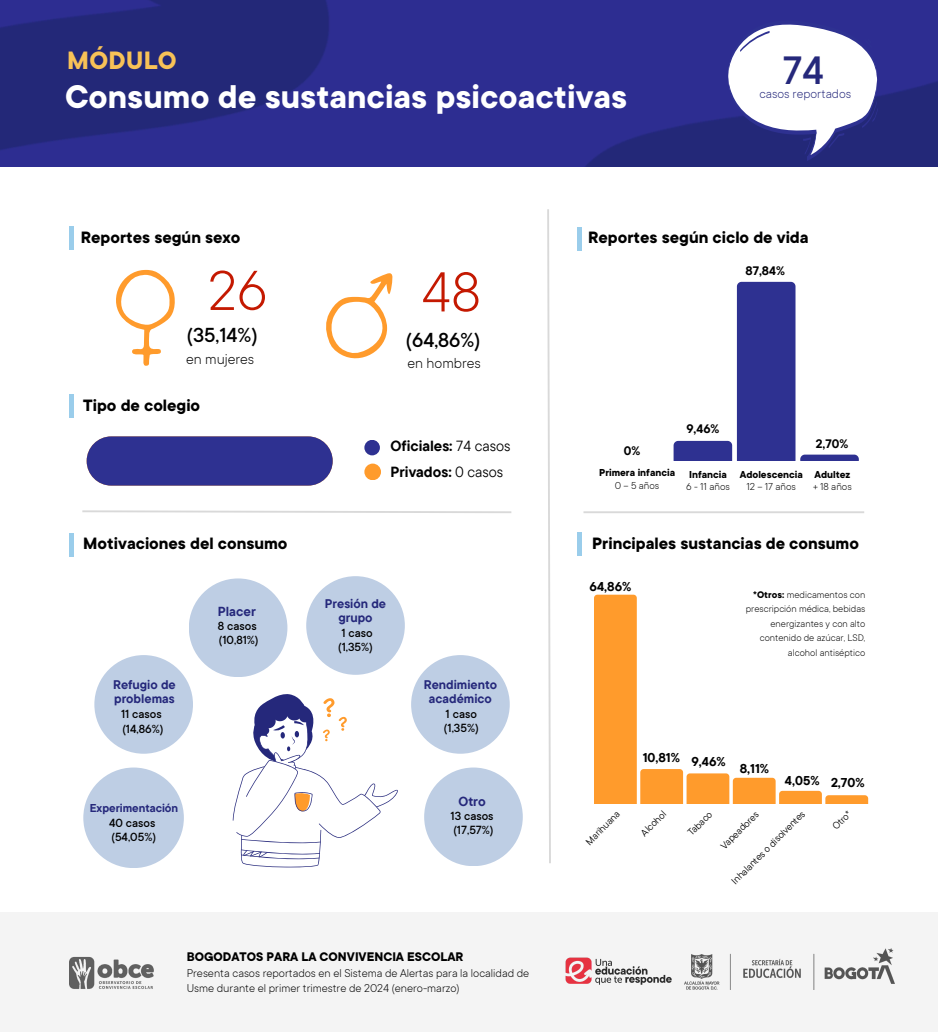
<style>
.page{position:relative;width:938px;height:1032px;background:#fff}
.page>*{position:absolute;margin:0;border:0;box-sizing:border-box;transform-origin:0 0}
.t1{font:300 62.06px "TT Commons";color:#c41901}
.t2{font:500 43.75px "TT Commons";color:#25287b}
.t3{font:700 36.25px "TT Commons";color:#fff}
.t4{font:700 27.62px "TT Commons";letter-spacing:.015em;color:#f8c257}
.t5{font:500 22.44px "TT Commons";color:#000}
.t6{font:700 18.12px "TT Commons";color:#000}
.t7{font:300 15.94px "TT Commons";color:#000}
.t8{font:700 14.69px/25.8px "TT Commons Pro";color:#000}
.t9{font:700 13.75px "TT Commons";color:#000}
.t10{font:300 13.75px "TT Commons";color:#25287b}
.t11{font:500 13.06px/14.1px "TT Commons";color:#000}
.t12{font:700 13.06px "TT Commons Pro";color:#25287b}
.t13{font:700 12.75px "TT Commons Pro";color:#000}
.t14{font:300 12.5px/15px "TT Commons";color:#000}
.t15{font:700 12.5px/13.6px "TT Commons Pro";color:#25287b;text-align:center}
.t16{font:700 12.25px "TT Commons Pro";color:#000}
.t17{font:700 11.38px "TT Commons Pro";color:#25287b}
.t18{font:700 11.12px "TT Commons";color:#000}
.t19{font:300 11.12px "TT Commons";color:#000}
.t20{font:300 10.62px/14.5px "TT Commons";color:#000;text-align:right}
.t21{font:9.69px "TT Commons Pro";color:#000}
.s1{font-weight:400}
.s2{font-weight:700}
</style>
<div class="page">
<div style="left:87px;top:436px;width:246px;height:49px;background:#2e3191;border-radius:25px"></div>
<svg style="left:594px;top:594px;width:274px;height:209px"></svg>
<svg style="left:673px;top:282px;width:185px;height:178px"></svg>
<div style="left:83px;top:767px;width:101px;height:100px;background:#becee4;border-radius:50%"></div>
<div style="left:306px;top:576px;width:99px;height:98px;background:#becee4;border-radius:50%"></div>
<div style="left:411px;top:655px;width:98px;height:98px;background:#becee4;border-radius:50%"></div>
<div style="left:424px;top:767px;width:99px;height:99px;background:#becee4;border-radius:50%"></div>
<div style="left:189px;top:578px;width:98px;height:99px;background:#becee4;border-radius:50%"></div>
<div style="left:94px;top:655px;width:99px;height:98px;background:#becee4;border-radius:50%"></div>
<svg style="left:232px;top:694px;width:166px;height:173px"></svg>
<img style="left:0;top:0;width:938px;height:167px">
<svg style="left:726px;top:17px;width:153px;height:144px"></svg>
<div style="left:364px;top:440px;width:16px;height:15px;background:#2e3191;border-radius:50%"></div>
<div style="left:364px;top:463px;width:17px;height:17px;background:#ff9b2c;border-radius:50%"></div>
<svg style="left:326px;top:273px;width:67px;height:86px"></svg>
<svg style="left:116px;top:270px;width:59px;height:95px"></svg>
<svg style="left:82px;top:510px;width:430px;height:3px"></svg>
<div style="left:69px;top:226px;width:5px;height:24px;background:#9acdeb"></div>
<div style="left:69px;top:394px;width:5px;height:23px;background:#9acdeb"></div>
<div style="left:69px;top:533px;width:5px;height:23px;background:#9acdeb"></div>
<svg style="left:547px;top:209px;width:4px;height:654px"></svg>
<hr style="left:583px;top:511px;width:281px;height:2px;background:#d9d9d9">
<div style="left:577px;top:532px;width:5px;height:23px;background:#9acdeb"></div>
<div style="left:577px;top:227px;width:5px;height:23px;background:#9acdeb"></div>
<div style="left:0;top:912px;width:937px;height:119px;background:#f4f4f4"></div>
<img style="left:565px;top:957px;width:107px;height:28px">
<img style="left:684px;top:948px;width:210px;height:41px">
<img style="left:69px;top:956px;width:84px;height:33px">
<p class="t4" style="left:67px;top:47px;width:111px">MÓDULO</p>
<h4 class="t2" style="left:782px;top:49px;width:43px">74</h4>
<p class="t3" style="left:65px;top:79px;width:563px">Consumo de sustancias psicoactivas</p>
<p class="t10" style="left:759px;top:87px;width:93px">casos reportados</p>
<p class="t6" style="left:81px;top:228px;width:161px">Reportes según sexo</p>
<p class="t1" style="left:208px;top:261px;width:61px">26</p>
<p class="t1" style="left:421px;top:262px;width:61px">48</p>
<p class="t5" style="left:187px;top:324px;width:72px">(35,14%)</p>
<p class="t5" style="left:406px;top:329px;width:76px">(64,86%)</p>
<p class="t7" style="left:186px;top:351px;width:70px">en mujeres</p>
<p class="t7" style="left:407px;top:355px;width:75px">en hombres</p>
<h4 class="t6" style="left:83px;top:397px;width:118px">Tipo de colegio</h4>
<p class="t6" style="left:83px;top:535px;width:206px">Motivaciones del consumo</p>
<p class="t8" style="left:390px;top:433px;width:121px">Oficiales: <span class="s1">74 casos<br></span>Privados: <span class="s1">0 casos</span></p>
<h4 class="t15" style="left:113px;top:677px;width:64px;text-align:left">Refugio de problemas</h4>
<p class="t11" style="left:121px;top:707px;width:44px;line-height:14.5px">11 casos (14,86%)</p>
<h5 class="t17" style="left:90px;top:800px;width:90px">Experimentación</h5>
<p class="t11" style="left:109px;top:816px;width:48px">40 casos (54,05%)</p>
<p class="t12" style="left:218px;top:602px;width:40px">Placer</p>
<h3 class="t15" style="left:325px;top:596px;width:63px">Presión de grupo</h3>
<p class="t11" style="left:218px;top:618px;width:42px">8 casos (10,81%)</p>
<p class="t11" style="left:338px;top:626px;width:36px">1 caso (1,35%)</p>
<h5 class="t15" style="left:424px;top:677px;width:75px">Rendimiento académico</h5>
<h3 class="t11" style="left:444px;top:707px;width:36px">1 caso (1,35%)</h3>
<h4 class="t12" style="left:458px;top:793px;width:29px">Otro</h4>
<h5 class="t11" style="left:450px;top:809px;width:45px">13 casos (17,57%)</h5>
<h6 class="t9" style="left:187px;top:950px;width:278px">BOGODATOS PARA LA CONVIVENCIA ESCOLAR</h6>
<p class="t14" style="left:187px;top:965px;width:344px">Presenta casos reportados en el Sistema de Alertas para la localidad de<br>Usme durante el primer trimestre de 2024 (enero-marzo)</p>
<h6 class="t6" style="left:588px;top:228px;width:222px">Reportes según ciclo de vida</h6>
<h6 class="t16" style="left:745px;top:262px;width:41px">87,84%</h6>
<h6 class="t16" style="left:624px;top:443px;width:18px">0%</h6>
<h6 class="t18" style="left:599px;top:467px;width:77px">Primera infancia</h6>
<h6 class="t19" style="left:614px;top:480px;width:46px">0–5años</h6>
<h4 class="t16" style="left:686px;top:420px;width:35px">9,46%</h4>
<p class="t18" style="left:689px;top:469px;width:39px">Infancia</p>
<p class="t19" style="left:686px;top:481px;width:45px">6 - 11 años</p>
<h6 class="t18" style="left:739px;top:468px;width:64px">Adolescencia</h6>
<h6 class="t19" style="left:746px;top:481px;width:51px">12 – 17 años</h6>
<h6 class="t16" style="left:815px;top:435px;width:34px">2,70%</h6>
<h6 class="t18" style="left:814px;top:468px;width:37px">Adultez</h6>
<h6 class="t19" style="left:813px;top:481px;width:40px">+ 18 años</h6>
<h6 class="t6" style="left:592px;top:534px;width:268px">Principales sustancias de consumo</h6>
<p class="t20" style="left:745px;top:587px;width:121px"><span class="s2">*Otros:</span> medicamentos con prescripción médica, bebidas energizantes y con alto contenido de azúcar, LSD, alcohol antiséptico</p>
<h6 class="t13" style="left:589px;top:577px;width:43px">64,86%</h6>
<h2 class="t13" style="left:642px;top:749px;width:39px">10,81%</h2>
<p class="t13" style="left:691px;top:752px;width:36px">9,46%</p>
<p class="t13" style="left:739px;top:759px;width:31px">8,11%</p>
<h1 class="t13" style="left:785px;top:772px;width:36px">4,05%</h1>
<h6 class="t13" style="left:831px;top:774px;width:35px">2,70%</h6>
<p class="t21" style="left:728px;top:877px;width:101px;rotate:-45deg">Inhalantes o disolventes</p>
<p class="t21" style="left:829px;top:823px;width:23px;rotate:-45deg">Otro*</p>
<p class="t21" style="left:583px;top:838px;width:45px;rotate:-45deg">Marihuana</p>
<p class="t21" style="left:638px;top:829px;width:33px;rotate:-45deg">Alcohol</p>
<p class="t21" style="left:685px;top:829px;width:31px;rotate:-45deg">Tabaco</p>
<p class="t21" style="left:717px;top:842px;width:51px;rotate:-45deg">Vapeadores</p>
</div>
